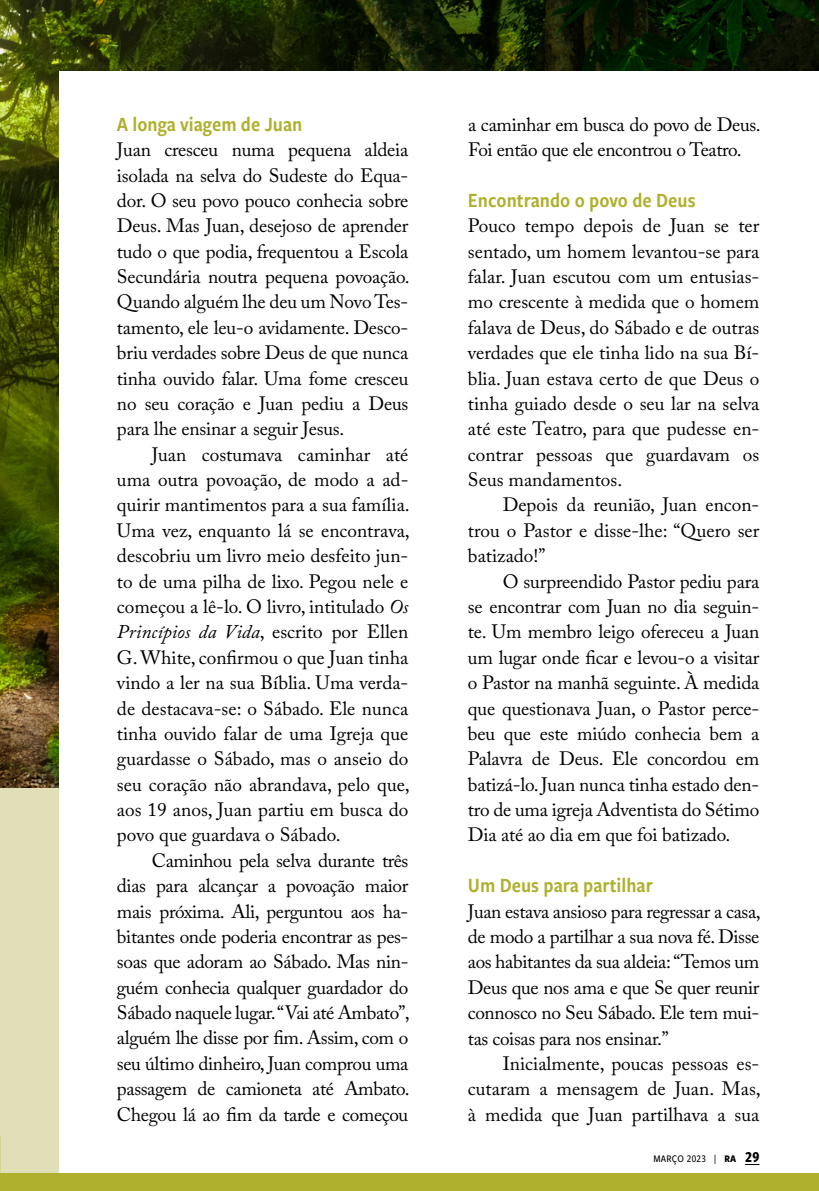
<style>
.page{position:relative;width:819px;height:1191px;background:#fff}
.page>*{position:absolute;margin:0;border:0;box-sizing:border-box;transform-origin:0 0}
.t1{font:21px "Freight Sans Cnd Pro Semi";color:#afb02d}
.t2{font:19.25px/25.4px "Adobe Caslon Pro";letter-spacing:-.01em;color:#000;text-align:justify}
.t3{font:500 10.5px "Freight Sans Cnd Pro";letter-spacing:.03em;color:#000}
.s1{font-style:italic}
.s2{font-weight:700}
.s3{font-weight:700;font-size:15.75px}
</style>
<div class="page">
<div style="left:0;top:787px;width:79px;height:404px;background:#e1dfb7"></div>
<img style="left:0;top:0;width:819px;height:787px">
<div style="left:60px;top:71px;width:759px;height:1120px;background:#fff"></div>
<div style="left:0;top:1173px;width:819px;height:18px;background:#afb02d"></div>
<svg style="left:745px;top:1164px;width:14px;height:1px"></svg>
<p class="t1" style="left:117px;top:110px;width:187px">A longa viagem de Juan</p>
<p class="t2" style="left:117px;top:137px;width:294px">Juan cresceu numa pequena aldeia isolada na selva do Sudeste do Equa&shy;dor. O seu povo pouco conhecia sobre Deus. Mas Juan, desejoso de aprender tudo o que podia, frequentou a Escola Secundária noutra pequena povoação.<br>Quando alguém lhe deu um Novo Tes&shy;tamento, ele leu-o avidamente. Desco&shy;briu verdades sobre Deus de que nunca tinha ouvido falar. Uma fome cresceu no seu coração e Juan pediu a Deus para lhe ensinar a seguir Jesus.</p>
<p class="t2" style="left:117px;top:441px;width:294px;text-indent:35px">Juan costumava caminhar até uma outra povoação, de modo a ad&shy;quirir mantimentos para a sua família.<br>Uma vez, enquanto lá se encontrava, descobriu um livro meio desfeito jun&shy;to de uma pilha de lixo. Pegou nele e começou a lê-lo. O livro, intitulado <span class="s1">Os Princípios da Vida</span>, escrito por Ellen G. White, confirmou o que Juan tinha vindo a ler na sua Bíblia. Uma verda&shy;de destacava-se: o Sábado. Ele nunca tinha ouvido falar de uma Igreja que guardasse o Sábado, mas o anseio do seu coração não abrandava, pelo que, aos 19 anos, Juan partiu em busca do povo que guardava o Sábado.</p>
<p class="t2" style="left:117px;top:847px;width:294px;text-indent:35px">Caminhou pela selva durante três dias para alcançar a povoação maior mais próxima. Ali, perguntou aos ha&shy;bitantes onde poderia encontrar as pes&shy;soas que adoram ao Sábado. Mas nin&shy;guém conhecia qualquer guardador do Sábado naquele lugar. “Vai até Ambato”, alguém lhe disse por fim. Assim, com o seu último dinheiro, Juan comprou uma passagem de camioneta até Ambato.<br>Chegou lá ao fim da tarde e começou</p>
<p class="t2" style="left:468px;top:111px;width:294px">a caminhar em busca do povo de Deus.<br>Foi então que ele encontrou o Teatro.</p>
<p class="t1" style="left:468px;top:186px;width:229px">Encontrando o povo de Deus</p>
<p class="t2" style="left:468px;top:213px;width:293px">Pouco tempo depois de Juan se ter sentado, um homem levantou-se para falar. Juan escutou com um entusias&shy;mo crescente à medida que o homem falava de Deus, do Sábado e de outras verdades que ele tinha lido na sua Bí&shy;blia. Juan estava certo de que Deus o tinha guiado desde o seu lar na selva até este Teatro, para que pudesse en&shy;contrar pessoas que guardavam os Seus mandamentos.</p>
<p class="t2" style="left:468px;top:492px;width:293px;text-indent:35px">Depois da reunião, Juan encon&shy;trou o Pastor e disse-lhe: “Quero ser batizado!”</p>
<p class="t2" style="left:468px;top:568px;width:293px;text-indent:35px">O surpreendido Pastor pediu para se encontrar com Juan no dia seguin&shy;te. Um membro leigo ofereceu a Juan um lugar onde ficar e levou-o a visitar o Pastor na manhã seguinte. À medida que questionava Juan, o Pastor perce&shy;beu que este miúdo conhecia bem a Palavra de Deus. Ele concordou em batizá-lo. Juan nunca tinha estado den&shy;tro de uma igreja Adventista do Sétimo Dia até ao dia em que foi batizado.</p>
<p class="t1" style="left:468px;top:871px;width:186px">Um Deus para partilhar</p>
<p class="t2" style="left:468px;top:898px;width:294px">Juan estava ansioso para regressar a casa, de modo a partilhar a sua nova fé. Disse aos habitantes da sua aldeia: “Temos um Deus que nos ama e que Se quer reunir connosco no Seu Sábado. Ele tem mui&shy;tas coisas para nos ensinar.”</p>
<p class="t2" style="left:468px;top:1050px;width:294px;text-indent:35px">Inicialmente, poucas pessoas es&shy;cutaram a mensagem de Juan. Mas, à medida que Juan partilhava a sua</p>
<p class="t3" style="left:653px;top:1152px;width:107px">MARÇO 2023 | <span class="s2">RA</span> <span class="s3">29</span></p>
</div>
